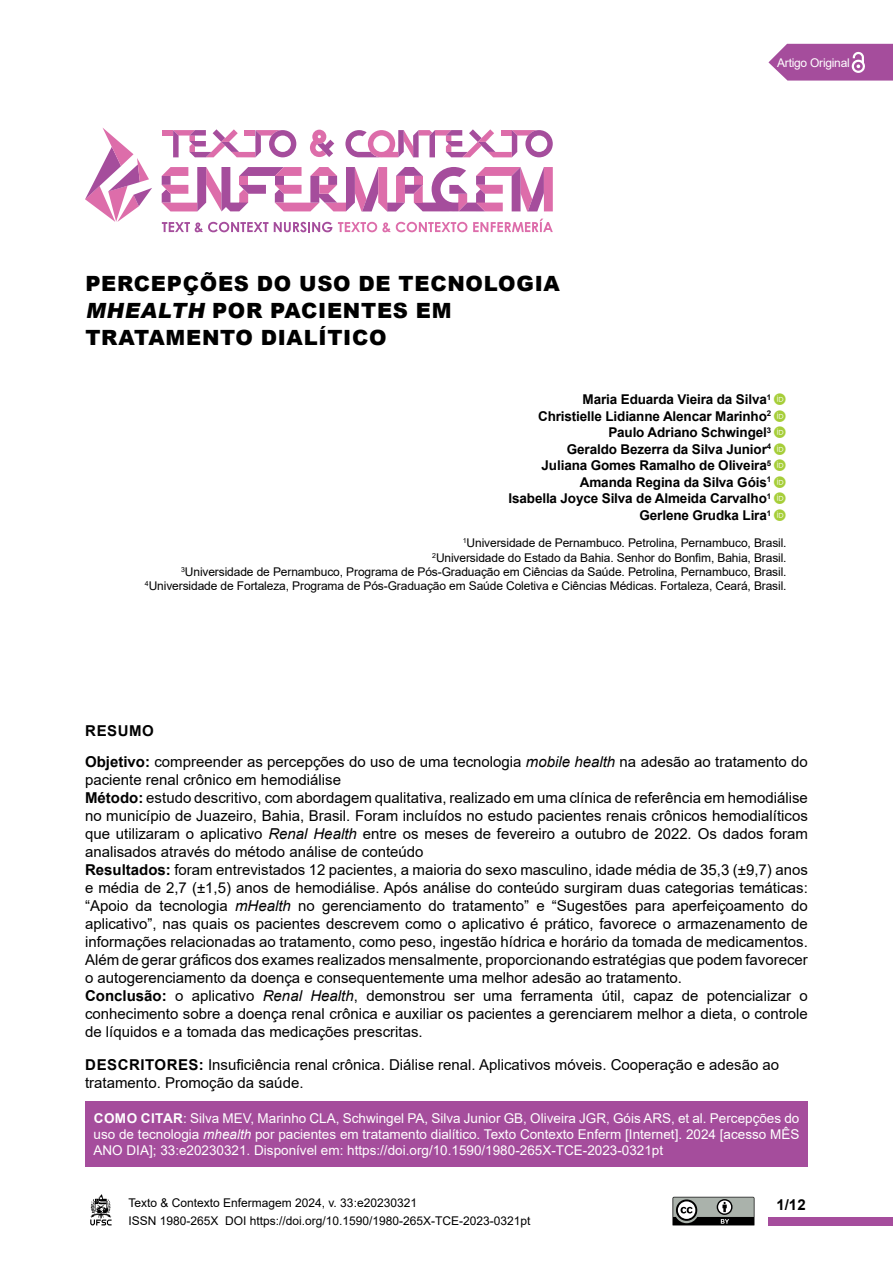
<style>
.page{position:relative;width:893px;height:1263px;background:#fff}
.page>*{position:absolute;margin:0;border:0;box-sizing:border-box;transform-origin:0 0}
.t1{font:900 21px/27px "Arial";letter-spacing:.035em;color:#000}
.t2{font:15px/18px "Arial";color:#000}
.t3{font:700 15px "Arial";color:#000}
.t4{font:13.5px/16.2px "Arial";color:#fff;text-align:justify}
.t5{font:700 13.5px/16.5px "Arial";letter-spacing:-.01em;color:#000;text-align:right}
.t6{font:12px/14.4px "Arial";letter-spacing:-.01em;color:#000}
.t7{font:12px "Arial";letter-spacing:-.02em;color:#fff}
.s1{font-style:italic}
.s2{font-weight:700}
</style>
<div class="page">
<div style="left:769px;top:1217px;width:124px;height:8px;background:#a54d9c"></div>
<svg style="left:90px;top:1194px;width:22px;height:31px"></svg>
<svg style="left:162px;top:167px;width:391px;height:45px"></svg>
<div style="left:162px;top:130px;width:11px;height:6px;background:#dd6daa"></div>
<svg style="left:173px;top:129px;width:123px;height:28px"></svg>
<svg style="left:310px;top:129px;width:243px;height:28px"></svg>
<svg style="left:162px;top:222px;width:106px;height:10px"></svg>
<svg style="left:274px;top:222px;width:58px;height:10px"></svg>
<svg style="left:338px;top:222px;width:129px;height:10px"></svg>
<svg style="left:473px;top:219px;width:80px;height:13px"></svg>
<svg style="left:85px;top:128px;width:67px;height:94px"></svg>
<svg style="left:768px;top:44px;width:125px;height:37px;background:#af61a7"></svg>
<svg style="left:672px;top:1197px;width:83px;height:29px;background:#777b78"></svg>
<div style="left:85px;top:1101px;width:723px;height:66px;background:#a54d9c"></div>
<h1 class="t1" style="left:85px;top:270px;width:476px">PERCEPÇÕES DO USO DE TECNOLOGIA<br><span class="s1">MHEALTH</span> POR PACIENTES EM<br>TRATAMENTO DIALÍTICO</h1>
<p class="t7" style="left:777px;top:54px;width:74px">Artigo Original</p>
<p class="t5" style="left:508px;top:392px;width:264px">Maria Eduarda Vieira da Silva<sup>1<br></sup>Christielle Lidianne Alencar Marinho<sup>2<br></sup>Paulo Adriano Schwingel<sup>3<br></sup>Geraldo Bezerra da Silva Junior<sup>4<br></sup>Juliana Gomes Ramalho de Oliveira<sup>5<br></sup>Amanda Regina da Silva Góis<sup>1<br></sup>Isabella Joyce Silva de Almeida Carvalho<sup>1<br></sup>Gerlene Grudka Lira<sup>1</sup></p>
<p class="t6" style="left:145px;top:536px;width:643px;text-align:right"><sup>1</sup>Universidade de Pernambuco. Petrolina, Pernambuco, Brasil.<br><sup>2</sup>Universidade do Estado da Bahia. Senhor do Bonfim, Bahia, Brasil.<br><sup>3</sup>Universidade de Pernambuco, Programa de Pós-Graduação em Ciências da Saúde. Petrolina, Pernambuco, Brasil.<br><sup>4</sup>Universidade de Fortaleza, Programa de Pós-Graduação em Saúde Coletiva e Ciências Médicas. Fortaleza, Ceará, Brasil.</p>
<p class="t2" style="left:85px;top:715px;width:724px;line-height:30.8px"><span class="s2">RESUMO<br>Objetivo:</span> compreender as percepções do uso de uma tecnologia <span class="s1">mobile health</span> na adesão ao tratamento do</p>
<p class="t2" style="left:85px;top:770px;width:724px">paciente renal crônico em hemodiálise<br><span class="s2">Método:</span> estudo descritivo, com abordagem qualitativa, realizado em uma clínica de referência em hemodiálise no município de Juazeiro, Bahia, Brasil. Foram incluídos no estudo pacientes renais crônicos hemodialíticos que utilizaram o aplicativo <span class="s1">Renal Health</span> entre os meses de fevereiro a outubro de 2022<span class="s1">.</span> Os dados foram analisados através do método análise de conteúdo<br><span class="s2">Resultados:</span> foram entrevistados 12 pacientes, a maioria do sexo masculino, idade média de 35,3 (±9,7) anos e média de 2,7 (±1,5) anos de hemodiálise. Após análise do conteúdo surgiram duas categorias temáticas: “Apoio da tecnologia <span class="s1">mHealth</span> no gerenciamento do tratamento” e “Sugestões para aperfeiçoamento do aplicativo”, nas quais os pacientes descrevem como o aplicativo é prático, favorece o armazenamento de informações relacionadas ao tratamento, como peso, ingestão hídrica e horário da tomada de medicamentos.<br>Além de gerar gráficos dos exames realizados mensalmente, proporcionando estratégias que podem favorecer o autogerenciamento da doença e consequentemente uma melhor adesão ao tratamento.<br><span class="s2">Conclusão:</span> o aplicativo <span class="s1">Renal Health</span>, demonstrou ser uma ferramenta útil, capaz de potencializar o conhecimento sobre a doença renal crônica e auxiliar os pacientes a gerenciarem melhor a dieta, o controle de líquidos e a tomada das medicações prescritas.</p>
<p class="t2" style="left:85px;top:1055px;width:696px"><span class="s2">DESCRITORES:</span> Insuficiência renal crônica. Diálise renal. Aplicativos móveis. Cooperação e adesão ao tratamento. Promoção da saúde.</p>
<p class="t4" style="left:94px;top:1110px;width:707px"><span class="s2">COMO CITAR</span>: Silva MEV, Marinho CLA, Schwingel PA, Silva Junior GB, Oliveira JGR, Góis ARS, et al. Percepções do uso de tecnologia <span class="s1">mhealth</span> por pacientes em tratamento dialítico. Texto Contexto Enferm [Internet]. 2024 [acesso MÊS ANO DIA]; 33:e20230321. Disponível em: https://doi.org/10.1590/1980-265X-TCE-2023-0321pt</p>
<p class="t6" style="left:128px;top:1194px;width:404px;line-height:18px">Texto &amp; Contexto Enfermagem 2024, v. 33:e20230321<br>ISSN 1980-265X DOI https://doi.org/10.1590/1980-265X-TCE-2023-0321pt</p>
<p class="t3" style="left:776px;top:1194px;width:31px">1/12</p>
</div>
